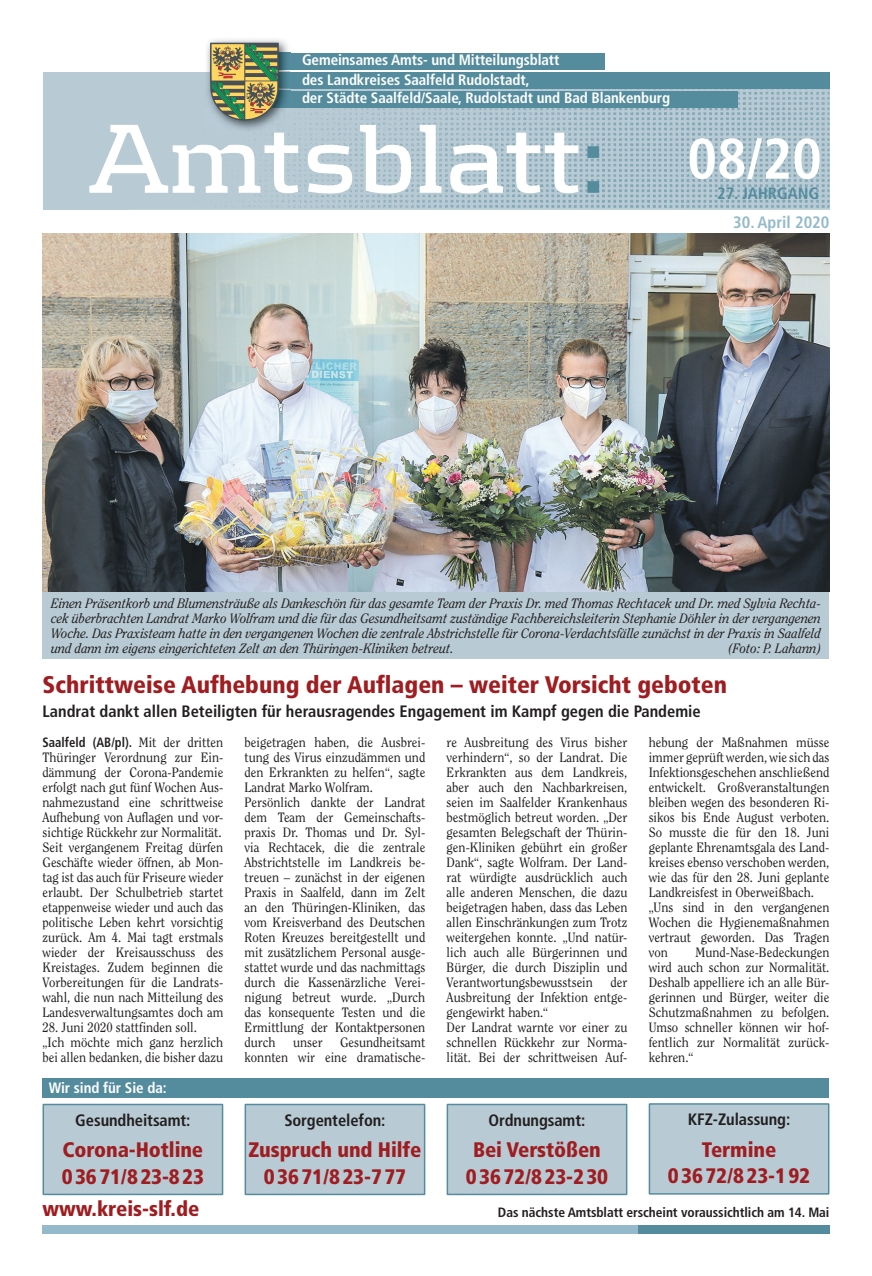
<style>
.page{position:relative;width:872px;height:1276px;background:#fff}
.page>*{position:absolute;margin:0;border:0;box-sizing:border-box;transform-origin:0 0}
.t1{font:700 102px "Kontrapunkt";letter-spacing:-.005em;color:#fff}
.t2{font:700 condensed 57px "Frutiger LT Std";color:#fff}
.t3{font:900 condensed 24px "Frutiger LT Std";color:#9f1d20}
.t4{font:900 condensed 21px/26.2px "Frutiger LT Std";letter-spacing:-.005em;color:#9f1d20;text-align:center}
.t5{font:700 condensed 16.5px "Frutiger LT Std";color:#231f20}
.t6{font:700 condensed 16.5px "Frutiger LT Std";color:#93b9ca}
.t7{font:700 condensed 16.5px "Frutiger LT Std";color:#548c9e}
.t8{font:700 condensed 15px/20px "Frutiger LT Std";letter-spacing:-.005em;color:#fff}
.t9{font:13.5px/15px "Clearface Std";color:#231f20;scale:.94 1}
.t10{font:italic 13.5px/15px "Clearface Std";color:#231f20;text-align:justify;scale:.95 1}
.t11{font:700 condensed 13.5px "Frutiger LT Std";letter-spacing:-.005em;color:#231f20}
.t12{font:700 condensed 13.5px "Frutiger LT Std";letter-spacing:-.005em;color:#231f20;scale:.94 1}
.s1{color:#548c9e}
.s2{font-family:"Clearface Std";font-weight:400;font-stretch:normal}
</style>
<div class="page">
<div style="left:43px;top:72px;width:786px;height:137px;background:#b8cbd4"></div>
<img style="left:193px;top:88px;width:636px;height:120px">
<div style="left:276px;top:53px;width:329px;height:17px;background:#548c9e"></div>
<div style="left:266px;top:91px;width:472px;height:17px;background:#548c9e"></div>
<div style="left:274px;top:72px;width:555px;height:16px;background:#548c9e"></div>
<div style="left:43px;top:1225px;width:595px;height:8px;background:#93b9ca"></div>
<div style="left:638px;top:1225px;width:191px;height:8px;background:#548c9e"></div>
<div style="left:43px;top:1104px;width:179px;height:90px;background:#b8cbd4"></div>
<div style="left:43px;top:1103px;width:180px;height:92px;border:2px solid #548c9e"></div>
<div style="left:245px;top:1104px;width:179px;height:90px;background:#b8cbd4"></div>
<div style="left:244px;top:1103px;width:181px;height:92px;border:2px solid #548c9e"></div>
<div style="left:447px;top:1104px;width:179px;height:90px;background:#b8cbd4"></div>
<div style="left:446px;top:1103px;width:181px;height:92px;border:2px solid #548c9e"></div>
<div style="left:649px;top:1104px;width:179px;height:90px;background:#b8cbd4"></div>
<div style="left:648px;top:1103px;width:181px;height:91px;border:2px solid #548c9e"></div>
<div style="left:43px;top:1078px;width:786px;height:19px;background:#548c9e"></div>
<img style="left:209px;top:39px;width:76px;height:4px">
<svg style="left:193px;top:43px;width:108px;height:92px"></svg>
<img style="left:43px;top:234px;width:786px;height:357px">
<div style="left:43px;top:591px;width:786px;height:67px;background:#b8cbd4"></div>
<p class="t8" style="left:302px;top:50px;width:259px">Gemeinsames Amts- und Mitteilungsblatt des Landkreises Saalfeld Rudolstadt,</p>
<p class="t8" style="left:302px;top:88px;width:369px">der Städte Saalfeld/Saale, Rudolstadt und Bad Blankenburg</p>
<h1 class="t1" style="left:89px;top:99px;width:516px">Amtsblatt<span class="s1">:</span></h1>
<h2 class="t2" style="left:687px;top:125px;width:136px">08/20</h2>
<p class="t7" style="left:717px;top:183px;width:104px">27. JAHRGANG</p>
<p class="t6" style="left:733px;top:212px;width:98px">30. April 2020</p>
<p class="t10" style="left:51px;top:595px;width:812px">Einen Präsentkorb und Blumensträuße als Dankeschön für das gesamte Team der Praxis Dr. med Thomas Rechtacek und Dr. med Sylvia Rechta&shy;cek überbrachten Landrat Marko Wolfram und die für das Gesundheitsamt zuständige Fachbereichsleiterin Stephanie Döhler in der vergangenen Woche. Das Praxisteam hatte in den vergangenen Wochen die zentrale Abstrichstelle für Corona-Verdachtsfälle zunächst in der Praxis in Saalfeld und dann im eigens eingerichteten Zelt an den Thüringen-Kliniken betreut.</p>
<p class="t10" style="left:728px;top:640px;width:99px">(Foto: P. Lahann)</p>
<h3 class="t3" style="left:43px;top:670px;width:686px">Schrittweise Aufhebung der Auflagen – weiter Vorsicht geboten</h3>
<p class="t5" style="left:43px;top:701px;width:660px">Landrat dankt allen Beteiligten für herausragendes Engagement im Kampf gegen die Pandemie</p>
<p class="t12" style="left:43px;top:734px;width:194px">Saalfeld (AB/pl). <span class="s2">Mit der dritten</span></p>
<p class="t9" style="left:43px;top:749px;width:194px">Thüringer Verordnung zur Ein&shy;dämmung der Corona-Pandemie erfolgt nach gut fünf Wochen Aus&shy;nahmezustand eine schrittweise<br>Aufhebung von Auflagen und vor&shy;sichtige Rückkehr zur Normalität.<br>Seit vergangenem Freitag dürfen<br>Geschäfte wieder öffnen, ab Mon&shy;tag ist das auch für Friseure wieder erlaubt. Der Schulbetrieb startet etappenweise wieder und auch das politische Leben kehrt vorsichtig zurück. Am 4. Mai tagt erstmals wieder der Kreisausschuss des<br>Kreistages. Zudem beginnen die<br>Vorbereitungen für die Landrats&shy;wahl, die nun nach Mitteilung des<br>Landesverwaltungsamtes doch am</p>
<p class="t9" style="left:43px;top:1019px;width:194px">28. Juni 2020 stattfinden soll.<br>„Ich möchte mich ganz herzlich bei allen bedanken, die bisher dazu</p>
<p class="t9" style="left:648px;top:734px;width:194px">hebung der Maßnahmen müsse immer geprüft werden, wie sich das<br>Infektionsgeschehen anschließend entwickelt. Großveranstaltungen bleiben wegen des besonderen Ri&shy;sikos bis Ende August verboten.<br>So musste die für den 18. Juni geplante Ehrenamtsgala des Land&shy;kreises ebenso verschoben werden, wie das für den 28. Juni geplante<br>Landkreisfest in Oberweißbach. „Uns sind in den vergangenen<br>Wochen die Hygienemaßnahmen vertraut geworden. Das Tragen von</p>
<p class="t9" style="left:446px;top:734px;width:194px;text-align:justify">re Ausbreitung des Virus bisher verhindern“, so der Landrat. Die Erkrankten aus dem Landkreis, aber auch den Nachbarkreisen, seien im Saalfelder Krankenhaus bestmöglich betreut worden. „Der gesamten Belegschaft der Thürin&shy;gen-Kliniken gebührt ein großer Dank“, sagte Wolfram. Der Land&shy;rat würdigte ausdrücklich auch alle anderen Menschen, die dazu beigetragen haben, dass das Leben allen Einschränkungen zum Trotz weitergehen konnte. „Und natür&shy;lich auch alle Bürgerinnen und Bürger, die durch Disziplin und Verantwortungsbewusstsein</p>
<p class="t9" style="left:244px;top:734px;width:194px">beigetragen haben, die Ausbrei&shy;tung des Virus einzudämmen und den Erkrankten zu helfen“, sagte<br>Landrat Marko Wolfram.<br>Persönlich dankte der Landrat dem Team der Gemeinschafts&shy;praxis Dr. Thomas und Dr. Syl&shy;via Rechtacek, die die zentrale<br>Abstrichtstelle im Landkreis be&shy;treuen – zunächst in der eigenen<br>Praxis in Saalfeld, dann im Zelt an den Thüringen-Kliniken, das vom Kreisverband des Deutschen<br>Roten Kreuzes bereitgestellt und mit zusätzlichem Personal ausge&shy;stattet wurde und das nachmittags durch die Kassenärzliche Verei&shy;nigung betreut wurde. „Durch das konsequente Testen und die<br>Ermittlung der Kontaktpersonen durch</p>
<p class="t9" style="left:648px;top:944px;width:194px;text-align:justify;text-indent:47px">Mund-Nase-Bedeckungen wird auch schon zur Normalität.<br>Deshalb appelliere ich an alle Bür&shy;gerinnen und Bürger, weiter die Schutzmaßnahmen zu befolgen.<br>Umso schneller können wir hof&shy;fentlich zur Normalität zurück&shy;kehren.“</p>
<p class="t9" style="left:446px;top:974px;width:194px;text-indent:164px">der<br>Ausbreitung der Infektion entge&shy;gengewirkt haben.“<br>Der Landrat warnte vor einer zu schnellen Rückkehr zur Norma&shy;lität. Bei der schrittweisen Auf-</p>
<p class="t9" style="left:244px;top:1034px;width:194px;text-align:right">Gesundheitsamt<br>konnten wir eine dramatische-</p>
<p class="t9" style="left:293px;top:1034px;width:33px">unser</p>
<p class="t8" style="left:49px;top:1078px;width:119px">Wir sind für Sie da:</p>
<p class="t5" style="left:75px;top:1110px;width:117px">Gesundheitsamt:</p>
<h3 class="t4" style="left:62px;top:1137px;width:144px;text-align:left">Corona-Hotline<br>0 36 71/8 23-8 23</h3>
<p class="t5" style="left:284px;top:1110px;width:103px">Sorgentelefon:</p>
<h3 class="t4" style="left:248px;top:1137px;width:174px">Zuspruch und Hilfe<br>0 36 71/8 23-7 77</h3>
<p class="t5" style="left:488px;top:1110px;width:98px">Ordnungsamt:</p>
<h3 class="t4" style="left:466px;top:1137px;width:144px">Bei Verstößen<br>0 36 72/8 23-2 30</h3>
<p class="t5" style="left:688px;top:1109px;width:104px">KFZ-Zulassung:</p>
<h3 class="t4" style="left:668px;top:1136px;width:144px">Termine<br>0 36 72/8 23-1 92</h3>
<h3 class="t4" style="left:43px;top:1196px;width:158px">www.kreis-slf.de</h3>
<p class="t11" style="left:498px;top:1204px;width:333px">Das nächste Amtsblatt erscheint voraussichtlich am 14. Mai</p>
</div>
